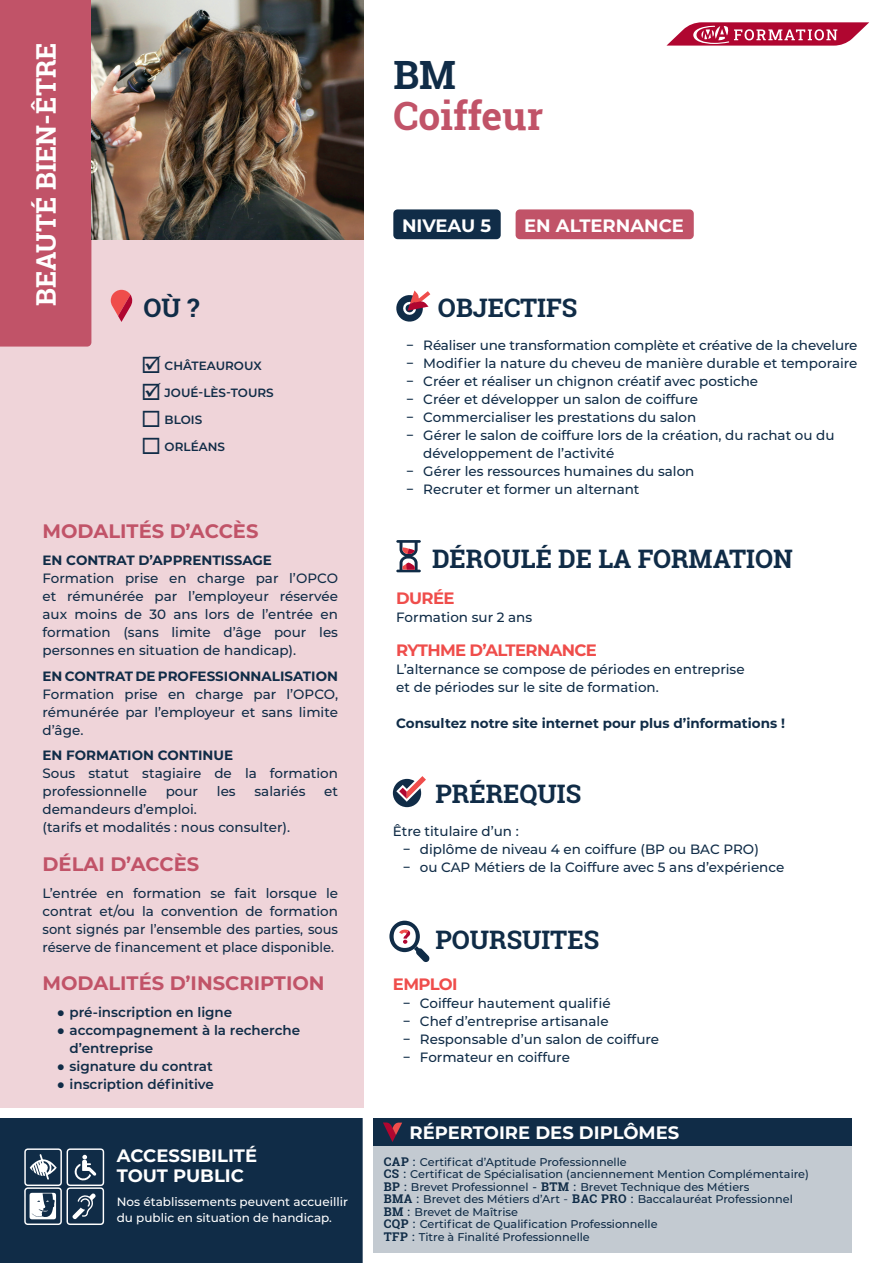
<style>
.page{position:relative;width:893px;height:1263px;background:#fff}
.page>*{position:absolute;margin:0;border:0;box-sizing:border-box;transform-origin:0 0}
.TITRES{font:700 39px "Roboto Slab";color:#c15368}
.TITRES-2{font:700 39px "Roboto Slab";color:#102c47}
.t1{font:700 27px "Roboto Slab";color:#fff}
.TITRES-3{font:700 25.5px "Roboto Slab";color:#102c47}
.t2{font:700 19.5px "Montserrat";color:#c15368}
.t3{font:700 18px/19.5px "Montserrat";color:#fff}
.t4{font:700 16.5px "Montserrat";letter-spacing:-.04em;color:#ef4d4b}
.t5{font:500 13.5px/18px "Montserrat";color:#102c47;text-align:justify}
.t6{font:700 13.5px "Montserrat";color:#102c47}
.t7{font:600 13.5px/18px "Montserrat";color:#102c47}
.t8{font:500 12px/16.5px "Montserrat";color:#fff}
.t9{font:600 12px "Montserrat";color:#102c47}
.t10{font:500 11.25px/12.5px "Montserrat";color:#102c47}
.s1{font-family:"Arial";font-weight:700}
.s2{font-family:"Roboto Slab";font-weight:700;font-size:12px}
.s3{font-size:12px}
.s4{font-weight:400;font-size:12px}
</style>
<div class="page">
<div style="left:0;top:213px;width:363px;height:895px;background:#efd4d9"></div>
<div style="left:0;top:0;width:91px;height:347px;background:#c15368"></div>
<svg style="left:666px;top:22px;width:203px;height:24px"></svg>
<div style="left:374px;top:1141px;width:478px;height:111px;background:#c3cad1"></div>
<div style="left:374px;top:1118px;width:478px;height:27px;background:#102c47"></div>
<svg style="left:383px;top:1122px;width:19px;height:20px"></svg>
<img style="left:91px;top:0;width:272px;height:239px">
<svg style="left:111px;top:290px;width:21px;height:32px"></svg>
<div style="left:0;top:1118px;width:363px;height:145px;background:#102c47"></div>
<svg style="left:24px;top:1148px;width:80px;height:77px"></svg>
<div style="left:393px;top:209px;width:108px;height:30px;background:#102c47;border-radius:4px"></div>
<div style="left:516px;top:209px;width:178px;height:30px;background:#c15368;border-radius:4px"></div>
<svg style="left:389px;top:920px;width:41px;height:42px"></svg>
<svg style="left:393px;top:776px;width:33px;height:31px"></svg>
<svg style="left:396px;top:290px;width:34px;height:32px"></svg>
<svg style="left:396px;top:540px;width:25px;height:32px"></svg>
<h2 class="t1" style="left:28px;top:306px;width:265px;rotate:-90deg">BEAUTÉ BIEN-ÊTRE</h2>
<h3 class="TITRES-3" style="left:144px;top:290px;width:57px">OÙ ?</h3>
<p class="t9" style="left:141px;top:357px;width:122px">☑ CHÂTEAUROUX</p>
<p class="t9" style="left:141px;top:384px;width:134px">☑ JOUÉ-LÈS-TOURS</p>
<p class="t9" style="left:141px;top:411px;width:63px">◻ BLOIS</p>
<p class="t9" style="left:141px;top:438px;width:85px">◻ ORLÉANS</p>
<h3 class="t2" style="left:43px;top:517px;width:217px">MODALITÉS D’ACCÈS</h3>
<p class="t6" style="left:43px;top:551px;width:231px">EN CONTRAT D’APPRENTISSAGE</p>
<p class="t5" style="left:43px;top:569px;width:297px">Formation prise en charge par l’OPCO et rémunérée par l’employeur réservée aux moins de 30 ans lors de l’entrée en formation (sans limite d’âge pour les personnes en situation de handicap).</p>
<p class="t6" style="left:43px;top:666px;width:297px">EN CONTRAT DE PROFESSIONNALISATION</p>
<p class="t5" style="left:43px;top:684px;width:297px">Formation prise en charge par l’OPCO, rémunérée par l’employeur et sans limite d’âge.</p>
<p class="t6" style="left:43px;top:746px;width:192px">EN FORMATION CONTINUE</p>
<p class="t5" style="left:43px;top:764px;width:297px">Sous statut stagiaire de la formation professionnelle</p>
<p class="t5" style="left:166px;top:782px;width:34px">pour</p>
<p class="t5" style="left:217px;top:782px;width:20px">les</p>
<p class="t5" style="left:255px;top:782px;width:52px">salariés</p>
<p class="t5" style="left:324px;top:782px;width:15px">et</p>
<p class="t5" style="left:43px;top:800px;width:249px">demandeurs d’emploi.<br>(tarifs et modalités : nous consulter).</p>
<h3 class="t2" style="left:43px;top:850px;width:158px">DÉLAI D’ACCÈS</h3>
<p class="t5" style="left:43px;top:883px;width:297px">L’entrée en formation se fait lorsque le contrat et/ou la convention de formation sont signés par l’ensemble des parties, sous réserve de financement et place disponible.</p>
<h3 class="t2" style="left:43px;top:969px;width:284px">MODALITÉS D’INSCRIPTION</h3>
<p class="t7" style="left:57px;top:1003px;width:177px"><span class="s1">●</span> pré-inscription en ligne</p>
<p class="t7" style="left:70px;top:1021px;width:232px;text-indent:-13px"><span class="s1">●</span> accompagnement à la recherche d’entreprise</p>
<p class="t7" style="left:57px;top:1057px;width:158px"><span class="s1">●</span> signature du contrat</p>
<p class="t7" style="left:57px;top:1075px;width:159px"><span class="s1">●</span> inscription définitive</p>
<h3 class="t3" style="left:117px;top:1145px;width:142px">ACCESSIBILITÉ<br>TOUT PUBLIC</h3>
<p class="t8" style="left:117px;top:1193px;width:233px">Nos établissements peuvent accueillir du public en situation de handicap.</p>
<p class="TITRES-2" style="left:393px;top:48px;width:64px">BM</p>
<p class="TITRES" style="left:393px;top:89px;width:151px">Coiffeur</p>
<p class="t3" style="left:402px;top:214px;width:91px">NIVEAU 5</p>
<p class="t3" style="left:524px;top:214px;width:161px">EN ALTERNANCE</p>
<p class="TITRES-3" style="left:438px;top:290px;width:141px">OBJECTIFS</p>
<p class="t5" style="left:406px;top:336px;width:453px">− Réaliser une transformation complète et créative de la chevelure</p>
<p class="t5" style="left:406px;top:354px;width:453px">− Modifier la nature du cheveu de manière durable et temporaire</p>
<p class="t5" style="left:406px;top:372px;width:353px">− Créer et réaliser un chignon créatif avec postiche</p>
<p class="t5" style="left:406px;top:390px;width:293px">− Créer et développer un salon de coiffure</p>
<p class="t5" style="left:406px;top:408px;width:292px">− Commercialiser les prestations du salon</p>
<p class="t5" style="left:423px;top:426px;width:413px;text-indent:-17px">− Gérer le salon de coiffure lors de la création, du rachat ou du développement de l’activité</p>
<p class="t5" style="left:406px;top:462px;width:290px">− Gérer les ressources humaines du salon</p>
<p class="t5" style="left:406px;top:480px;width:235px">− Recruter et former un alternant</p>
<p class="TITRES-3" style="left:432px;top:541px;width:362px">DÉROULÉ DE LA FORMATION</p>
<p class="t4" style="left:396px;top:586px;width:60px">DURÉE</p>
<p class="t5" style="left:396px;top:608px;width:137px">Formation sur 2 ans</p>
<p class="t4" style="left:396px;top:639px;width:202px">RYTHME D’ALTERNANCE</p>
<p class="t5" style="left:396px;top:660px;width:350px">L’alternance se compose de périodes en entreprise</p>
<p class="t5" style="left:396px;top:678px;width:264px">et de périodes sur le site de formation.</p>
<p class="t6" style="left:396px;top:714px;width:390px">Consultez notre site internet pour plus d’informations !</p>
<p class="TITRES-3" style="left:435px;top:776px;width:147px">PRÉREQUIS</p>
<p class="t5" style="left:393px;top:821px;width:127px">Être titulaire d’un :</p>
<p class="t5" style="left:403px;top:839px;width:358px">− diplôme de niveau 4 en coiffure (BP ou BAC PRO)</p>
<p class="t5" style="left:403px;top:857px;width:383px">− ou CAP Métiers de la Coiffure avec 5 ans d’expérience</p>
<p class="TITRES-3" style="left:435px;top:922px;width:165px">POURSUITES</p>
<p class="t4" style="left:393px;top:972px;width:66px">EMPLOI</p>
<p class="t5" style="left:403px;top:994px;width:209px">− Coiffeur hautement qualifié</p>
<p class="t5" style="left:403px;top:1012px;width:207px">− Chef d’entreprise artisanale</p>
<p class="t5" style="left:403px;top:1030px;width:258px">− Responsable d’un salon de coiffure</p>
<p class="t5" style="left:403px;top:1048px;width:168px">− Formateur en coiffure</p>
<h3 class="t3" style="left:409px;top:1121px;width:271px">RÉPERTOIRE DES DIPLÔMES</h3>
<p class="t10" style="left:384px;top:1155px;width:427px"><span class="s2">CAP</span> <span class="s3">:</span> Certificat d’Aptitude Professionnelle<br><span class="s2">CS</span> <span class="s3">:</span> Certificat de Spécialisation (anciennement Mention Complémentaire)<br><span class="s2">BP</span> <span class="s3">:</span> Brevet Professionnel <span class="s3">-</span> <span class="s2">BTM</span> <span class="s3">:</span> Brevet Technique des Métiers<br><span class="s2">BMA</span> <span class="s3">:</span> Brevet des Métiers d’Art <span class="s4">-</span> <span class="s2">BAC PRO</span> <span class="s3">:</span> Baccalauréat Professionnel <span class="s2">BM</span> <span class="s3">:</span> Brevet de Maîtrise<br><span class="s2">CQP</span> <span class="s3">:</span> Certificat de Qualification Professionnelle<br><span class="s2">TFP</span> <span class="s3">:</span> Titre à Finalité Professionnelle</p>
</div>
